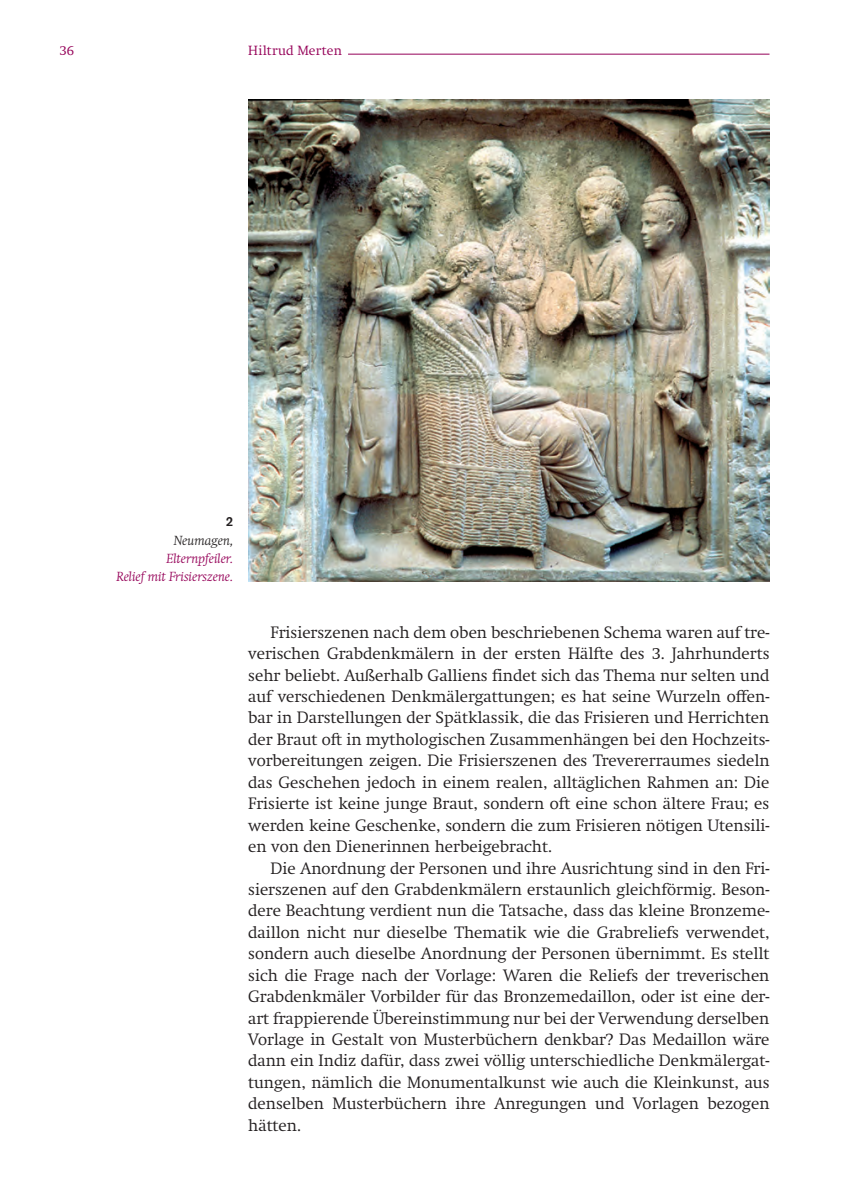
<style>
.page{position:relative;width:844px;height:1191px;background:#fff}
.page>*{position:absolute;margin:0;border:0;box-sizing:border-box;transform-origin:0 0}
.t1{font:300 16.28px/21.3px "Swift";color:#231f20;text-align:justify}
.t2{font:italic 300 13.12px/18.4px "Swift";color:#950058;text-align:right}
.t3{font:300 13.12px "Swift";letter-spacing:.015em;color:#950058}
.t4{font:italic 300 13.12px "Swift";color:#231f20}
.t5{font:500 13.12px "Akzidenz Grotesk Std";color:#231f20}
</style>
<div class="page">
<hr style="left:348px;top:54px;width:421px;height:1px;background:#950058">
<img style="left:248px;top:99px;width:521px;height:483px">
<p class="t3" style="left:60px;top:42px;width:16px">36</p>
<p class="t3" style="left:248px;top:42px;width:95px">Hiltrud Merten</p>
<p class="t5" style="left:226px;top:513px;width:9px">2</p>
<p class="t4" style="left:174px;top:532px;width:61px">Neumagen,</p>
<p class="t2" style="left:116px;top:549px;width:118px">Elternpfeiler.<br>Relief mit Frisierszene.</p>
<p class="t1" style="left:248px;top:621px;width:522px;text-indent:22px">Frisierszenen nach dem oben beschriebenen Schema waren auf tre&shy;verischen Grabdenkmälern in der ersten Hälfte des 3. Jahrhunderts sehr beliebt. Außerhalb Galliens findet sich das Thema nur selten und auf verschiedenen Denkmälergattungen; es hat seine Wurzeln offen&shy;bar in Darstellungen der Spätklassik, die das Frisieren und Herrichten der Braut oft in mythologischen Zusammenhängen bei den Hochzeits&shy;vorbereitungen zeigen. Die Frisierszenen des Trevererraumes siedeln das Geschehen jedoch in einem realen, alltäglichen Rahmen an: Die Frisierte ist keine junge Braut, sondern oft eine schon ältere Frau; es werden keine Geschenke, sondern die zum Frisieren nötigen Utensili&shy;en von den Dienerinnen herbeigebracht.</p>
<p class="t1" style="left:248px;top:857px;width:522px;text-indent:22px">Die Anordnung der Personen und ihre Ausrichtung sind in den Fri&shy;sierszenen auf den Grabdenkmälern erstaunlich gleichförmig. Beson&shy;dere Beachtung verdient nun die Tatsache, dass das kleine Bronzeme&shy;daillon nicht nur dieselbe Thematik wie die Grabreliefs verwendet, sondern auch dieselbe Anordnung der Personen übernimmt. Es stellt sich die Frage nach der Vorlage: Waren die Reliefs der treverischen Grabdenkmäler Vorbilder für das Bronzemedaillon, oder ist eine der&shy;art frappierende Übereinstimmung nur bei der Verwendung derselben Vorlage in Gestalt von Musterbüchern denkbar? Das Medaillon wäre dann ein Indiz dafür, dass zwei völlig unterschiedliche Denkmälergat&shy;tungen, nämlich die Monumentalkunst wie auch die Kleinkunst, aus denselben Musterbüchern ihre Anregungen und Vorlagen bezogen hätten.</p>
</div>
